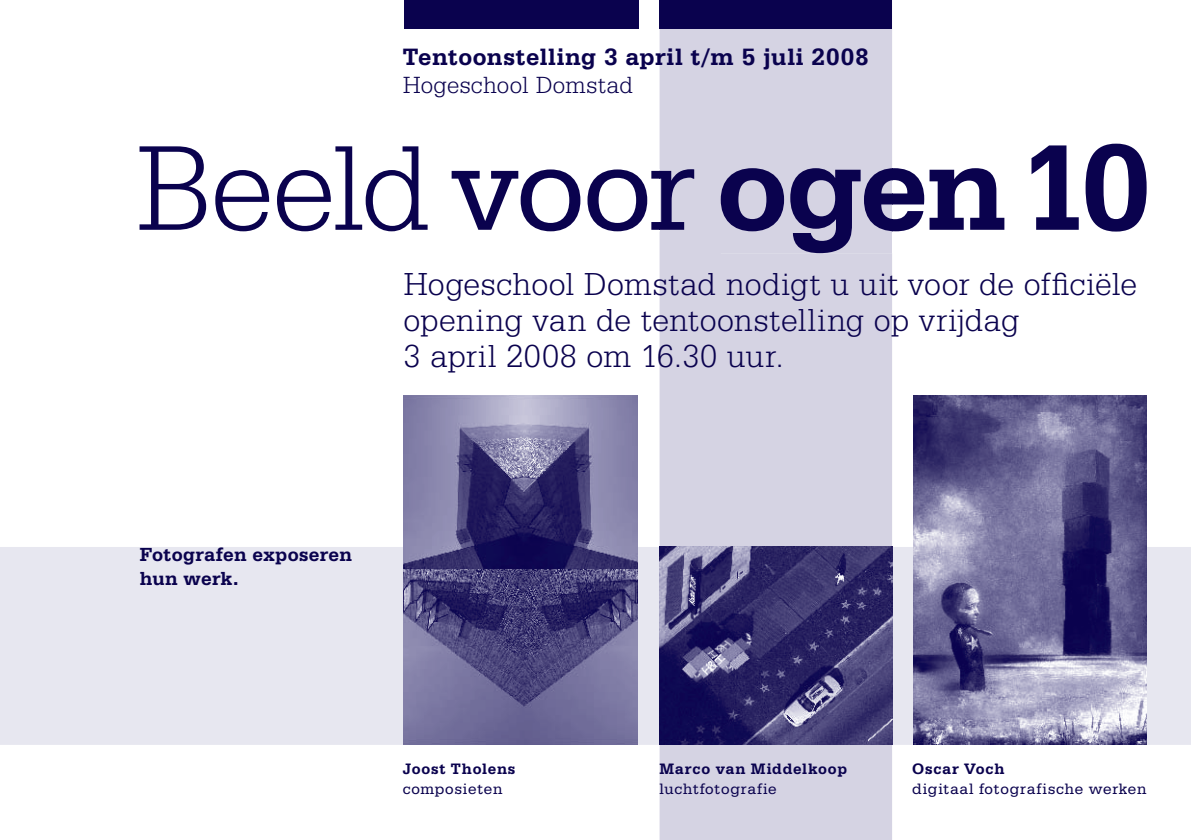
<style>
.page{position:relative;width:1191px;height:840px;background:#fff}
.page>*{position:absolute;margin:0;border:0;box-sizing:border-box;transform-origin:0 0}
.t1{font:700 129px "Serifa BT";letter-spacing:-.02em;color:#0a024e}
.t2{font:300 34px/36px "Serifa BT";letter-spacing:.01em;color:#0a024e}
.t3{font:700 25px "Serifa BT";letter-spacing:.03em;color:#0a024e}
.t4{font:300 25px "Serifa BT";letter-spacing:.015em;color:#0a024e}
.t5{font:700 20px/24px "Serifa BT";letter-spacing:.015em;color:#0a024e}
.t6{font:16px "Serifa BT";letter-spacing:.045em;color:#0a024e}
.t7{font:700 16px "Serifa BT";letter-spacing:.05em;color:#0a024e}
.s1{font-weight:300}
.s2{font-weight:400}
</style>
<div class="page">
<div style="left:0;top:546px;width:1191px;height:198px;background:#e7e7f0"></div>
<div style="left:659px;top:28px;width:233px;height:811px;background:#d5d3e3"></div>
<div style="left:404px;top:0;width:234px;height:28px;background:#0a024e"></div>
<div style="left:659px;top:0;width:233px;height:28px;background:#0a024e"></div>
<img style="left:404px;top:395px;width:233px;height:349px">
<div style="left:659px;top:169px;width:36px;height:62px;background:#d5d3e3"></div>
<div style="left:720px;top:168px;width:172px;height:85px;background:#d5d3e3"></div>
<img style="left:913px;top:395px;width:233px;height:349px">
<img style="left:659px;top:546px;width:233px;height:198px">
<p class="t3" style="left:403px;top:41px;width:467px">Tentoonstelling 3 april t/m 5 juli 2008</p>
<p class="t4" style="left:403px;top:70px;width:232px">Hogeschool Domstad</p>
<h1 class="t1" style="left:135px;top:107px;width:1017px"><span class="s1">Beeld</span> <span class="s2">voor</span> ogen10</h1>
<p class="t2" style="left:403px;top:265px;width:735px">Hogeschool Domstad nodigt u uit voor de officiële opening van de tentoonstelling op vrijdag<br>3 april 2008 om 16.30 uur.</p>
<p class="t5" style="left:140px;top:541px;width:214px">Fotografen exposeren hun werk.</p>
<p class="t7" style="left:403px;top:758px;width:114px">Joost Tholens</p>
<p class="t6" style="left:403px;top:779px;width:101px">composieten</p>
<p class="t7" style="left:659px;top:758px;width:189px">Marco van Middelkoop</p>
<p class="t6" style="left:659px;top:779px;width:119px">luchtfotografie</p>
<p class="t7" style="left:912px;top:758px;width:94px">Oscar Voch</p>
<p class="t6" style="left:912px;top:779px;width:236px">digitaal fotografische werken</p>
</div>
